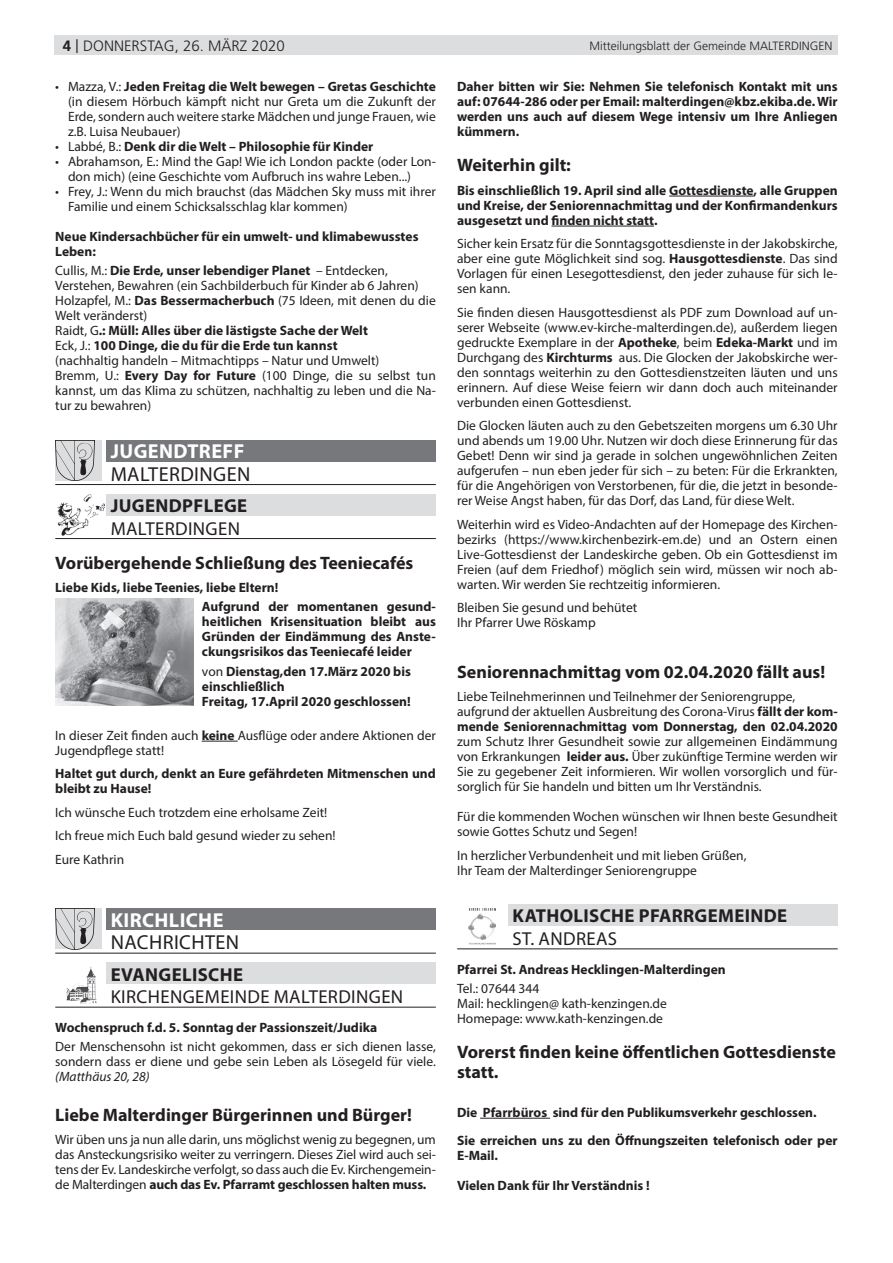
<style>
.page{position:relative;width:893px;height:1263px;background:#fff}
.page>*{position:absolute;margin:0;border:0;box-sizing:border-box;transform-origin:0 0}
.t1{font:20.25px "Myriad Pro";letter-spacing:.02em;color:#231f20}
.t2{font:700 20.25px "Myriad Pro";letter-spacing:.02em;color:#fff}
.t3{font:18.75px "Myriad Pro";letter-spacing:.02em;color:#231f20}
.t4{font:700 18.75px "Myriad Pro";letter-spacing:.02em;color:#231f20}
.t5{font:700 18px/20.2px "Myriad Pro";color:#231f20}
.t6{font:300 15px "Frutiger LT Std";color:#231f20}
.t7{font:13.5px/15px "Myriad Pro";color:#231f20}
.t8{font:700 13.5px/15px "Myriad Pro";color:#231f20}
.t9{font:italic 13.5px "Myriad Pro";color:#231f20}
.t10{font:300 12px "Frutiger LT Std";color:#231f20}
.s1{font-weight:700}
.s2{font-family:"Arial Nova";font-weight:400}
.s3{font-style:italic}
.s4{font-weight:400;font-style:italic}
.s5{font-weight:400}
</style>
<div class="page">
<div style="left:54px;top:36px;width:784px;height:19px;background:#dcdddf"></div>
<hr style="left:202px;top:741px;width:36px;height:1px;background:#231f20">
<div style="left:56px;top:440px;width:46px;height:40px;background:#dcdddf"></div>
<img style="left:56px;top:440px;width:38px;height:40px">
<div style="left:106px;top:440px;width:330px;height:21px;background:#76787b"></div>
<hr style="left:55px;top:484px;width:381px;height:1px;background:#231f20">
<div style="left:106px;top:494px;width:330px;height:21px;background:#dcdddf"></div>
<hr style="left:55px;top:538px;width:381px;height:1px;background:#231f20">
<img style="left:56px;top:494px;width:48px;height:41px">
<img style="left:55px;top:598px;width:138px;height:107px">
<div style="left:56px;top:909px;width:46px;height:40px;background:#dcdddf"></div>
<img style="left:56px;top:909px;width:38px;height:40px">
<div style="left:106px;top:909px;width:330px;height:21px;background:#76787b"></div>
<hr style="left:55px;top:953px;width:381px;height:1px;background:#231f20">
<div style="left:106px;top:963px;width:330px;height:21px;background:#dcdddf"></div>
<hr style="left:55px;top:1007px;width:381px;height:1px;background:#231f20">
<img style="left:67px;top:967px;width:30px;height:36px">
<hr style="left:669px;top:196px;width:84px;height:1px;background:#231f20">
<hr style="left:551px;top:226px;width:103px;height:1px;background:#231f20">
<hr style="left:480px;top:1118px;width:70px;height:1px;background:#231f20">
<div style="left:508px;top:904px;width:330px;height:22px;background:#dcdddf"></div>
<hr style="left:457px;top:948px;width:381px;height:1px;background:#231f20">
<img style="left:469px;top:909px;width:27px;height:36px">
<p class="t6" style="left:63px;top:37px;width:224px"><span class="s1">4</span> <span class="s2">|</span> donnerstag, 26. MÄRZ 2020</p>
<p class="t10" style="left:589px;top:39px;width:244px">Mitteilungsblatt der Gemeinde MALTERDINGEN</p>
<p class="t7" style="left:68px;top:79px;width:369px;text-align:justify;text-indent:-13px"><span class="s3">•</span> Mazza, V.: <span class="s1">Jeden Freitag die Welt bewegen – Gretas Geschichte </span>(in diesem Hörbuch kämpft nicht nur Greta um die Zukunft der Erde, sondern auch weitere starke Mädchen und junge Frauen, wie z.B. Luisa Neubauer)</p>
<p class="t8" style="left:55px;top:138px;width:320px"><span class="s4">•</span> <span class="s5">Labbé, B.:</span> Denk dir die Welt – Philosophie für Kinder</p>
<p class="t7" style="left:68px;top:154px;width:369px;text-indent:-13px"><span class="s3">•</span> Abrahamson, E.: Mind the Gap! Wie ich London packte (oder Lon&shy;don mich) (eine Geschichte vom Aufbruch ins wahre Leben...)</p>
<p class="t7" style="left:68px;top:184px;width:369px;text-indent:-13px"><span class="s3">•</span> Frey, J.: Wenn du mich brauchst (das Mädchen Sky muss mit ihrer<br>Familie und einem Schicksalsschlag klar kommen)</p>
<p class="t8" style="left:55px;top:228px;width:365px">Neue Kindersachbücher für ein umwelt- und klimabewusstes<br>Leben:</p>
<p class="t7" style="left:55px;top:263px;width:382px">Cullis, M.: <span class="s1">Die Erde, unser lebendiger Planet</span> – Entdecken, Verstehen, Bewahren (ein Sachbilderbuch für Kinder ab 6 Jahren)<br>Holzapfel, M.: <span class="s1">Das Bessermacherbuch</span> (75 Ideen, mit denen du die Welt veränderst)<br>Raidt, G<span class="s1">.: Müll: Alles über die lästigste Sache der Welt<br></span>Eck, J.: <span class="s1">100 Dinge, die du für die Erde tun kannst<br></span>(nachhaltig handeln – Mitmachtipps – Natur und Umwelt)<br>Bremm, U.: <span class="s1">Every Day for Future</span> (100 Dinge, die su selbst tun kannst, um das Klima zu schützen, nachhaltig zu leben und die Na&shy;tur zu bewahren)</p>
<h1 class="t2" style="left:111px;top:438px;width:135px">JUGENDTREFF</h1>
<h1 class="t1" style="left:111px;top:461px;width:141px">MALTERDINGEN</h1>
<h2 class="t4" style="left:111px;top:493px;width:138px">JUGENDPFLEGE</h2>
<h2 class="t3" style="left:111px;top:517px;width:131px">MALTERDINGEN</h2>
<h3 class="t5" style="left:55px;top:552px;width:360px">Vorübergehende Schließung des Teeniecafés</h3>
<p class="t8" style="left:202px;top:577px;width:235px;line-height:19.2px;text-indent:-147px">Liebe Kids, liebe Teenies, liebe Eltern!<br>Aufgrund der momentanen gesund-</p>
<p class="t8" style="left:202px;top:614px;width:235px;text-align:justify">heitlichen Krisensituation bleibt aus Gründen der Eindämmung des Anste&shy;ckungsrisikos das Teeniecafé leider</p>
<p class="t8" style="left:202px;top:663px;width:210px"><span class="s5">von</span> Dienstag,den 17.März 2020 bis einschließlich<br>Freitag, 17.April 2020 geschlossen!</p>
<p class="t7" style="left:55px;top:727px;width:382px">In dieser Zeit finden auch <span class="s1">keine</span> Ausflüge oder andere Aktionen der<br>Jugendpflege statt!</p>
<p class="t8" style="left:55px;top:766px;width:382px">Haltet gut durch, denkt an Eure gefährdeten Mitmenschen und bleibt zu Hause!</p>
<p class="t7" style="left:55px;top:800px;width:282px;line-height:23.5px">Ich wünsche Euch trotzdem eine erholsame Zeit!<br>Ich freue mich Euch bald gesund wieder zu sehen!<br>Eure Kathrin</p>
<p class="t8" style="left:457px;top:78px;width:382px;text-align:justify">Daher bitten wir Sie: Nehmen Sie telefonisch Kontakt mit uns auf: 07644-286 oder per Email: malterdingen@kbz.ekiba.de. Wir werden uns auch auf diesem Wege intensiv um Ihre Anliegen kümmern.</p>
<h3 class="t5" style="left:457px;top:154px;width:115px">Weiterhin gilt:</h3>
<p class="t8" style="left:457px;top:182px;width:382px;text-align:justify">Bis einschließlich 19. April sind alle Gottesdienste, alle Gruppen und Kreise, der Seniorennachmittag und der Konfirmandenkurs ausgesetzt und finden nicht statt.</p>
<p class="t7" style="left:457px;top:236px;width:382px;text-align:justify">Sicher kein Ersatz für die Sonntagsgottesdienste in der Jakobskirche, aber eine gute Möglichkeit sind sog. <span class="s1">Hausgottesdienste</span>. Das sind Vorlagen für einen Lesegottesdienst, den jeder zuhause für sich le&shy;sen kann.</p>
<p class="t7" style="left:457px;top:304px;width:382px;text-align:justify">Sie finden diesen Hausgottesdienst als PDF zum Download auf un&shy;serer Webseite (www.ev-kirche-malterdingen.de), außerdem liegen gedruckte Exemplare in der <span class="s1">Apotheke</span>, beim <span class="s1">Edeka-Markt</span> und im Durchgang des <span class="s1">Kirchturms</span> aus. Die Glocken der Jakobskirche wer&shy;den sonntags weiterhin zu den Gottesdienstzeiten läuten und uns erinnern. Auf diese Weise feiern wir dann doch auch miteinander verbunden einen Gottesdienst.</p>
<p class="t7" style="left:457px;top:418px;width:382px;text-align:justify">Die Glocken läuten auch zu den Gebetszeiten morgens um 6.30 Uhr und abends um 19.00 Uhr. Nutzen wir doch diese Erinnerung für das Gebet! Denn wir sind ja gerade in solchen ungewöhnlichen Zeiten aufgerufen – nun eben jeder für sich – zu beten: Für die Erkrankten, für die Angehörigen von Verstorbenen, für die, die jetzt in besonde&shy;rer Weise Angst haben, für das Dorf, das Land, für diese Welt.</p>
<p class="t7" style="left:457px;top:516px;width:382px;text-align:justify">Weiterhin wird es Video-Andachten auf der Homepage des Kirchen&shy;bezirks (https://www.kirchenbezirk-em.de) und an Ostern einen Live-Gottesdienst der Landeskirche geben. Ob ein Gottesdienst im Freien (auf dem Friedhof) möglich sein wird, müssen wir noch ab&shy;warten. Wir werden Sie rechtzeitig informieren.</p>
<p class="t7" style="left:457px;top:600px;width:182px">Bleiben Sie gesund und behütet<br>Ihr Pfarrer Uwe Röskamp</p>
<h3 class="t5" style="left:457px;top:661px;width:370px">Seniorennachmittag vom 02.04.2020 fällt aus!</h3>
<p class="t7" style="left:457px;top:689px;width:382px">Liebe Teilnehmerinnen und Teilnehmer der Seniorengruppe, aufgrund der aktuellen Ausbreitung des Corona-Virus <span class="s1">fällt der kom&shy;mende Seniorennachmittag vom Donnerstag, den 02.04.2020</span></p>
<p class="t7" style="left:457px;top:734px;width:382px;text-align:justify">zum Schutz Ihrer Gesundheit sowie zur allgemeinen Eindämmung von Erkrankungen <span class="s1">leider aus.</span> Über zukünftige Termine werden wir Sie zu gegebener Zeit informieren. Wir wollen vorsorglich und für&shy;sorglich für Sie handeln und bitten um Ihr Verständnis.</p>
<p class="t7" style="left:457px;top:809px;width:382px">Für die kommenden Wochen wünschen wir Ihnen beste Gesundheit sowie Gottes Schutz und Segen!</p>
<p class="t7" style="left:457px;top:847px;width:291px">In herzlicher Verbundenheit und mit lieben Grüßen,<br>Ihr Team der Malterdinger Seniorengruppe</p>
<h2 class="t4" style="left:513px;top:904px;width:276px">KATHOLISCHE PFARRGEMEINDE</h2>
<h2 class="t3" style="left:513px;top:927px;width:106px">ST. ANDREAS</h2>
<p class="t8" style="left:457px;top:961px;width:270px">Pfarrei St. Andreas Hecklingen-Malterdingen</p>
<p class="t7" style="left:457px;top:980px;width:211px">Tel.: 07644 344<br>Mail: hecklingen@ kath-kenzingen.de<br>Homepage: www.kath-kenzingen.de</p>
<h3 class="t5" style="left:457px;top:1041px;width:380px">Vorerst finden keine öffentlichen Gottesdienste statt.</h3>
<p class="t8" style="left:457px;top:1098px;width:382px;line-height:27.8px">Die Pfarrbüros sind für den Publikumsverkehr geschlossen.<br>Sie erreichen uns zu den Öffnungszeiten telefonisch oder per</p>
<p class="t8" style="left:457px;top:1147px;width:42px">E-Mail.</p>
<p class="t8" style="left:457px;top:1177px;width:194px">Vielen Dank für Ihr Verständnis !</p>
<h1 class="t2" style="left:111px;top:906px;width:114px">KIRCHLICHE</h1>
<h1 class="t1" style="left:111px;top:930px;width:130px">NACHRICHTEN</h1>
<h2 class="t4" style="left:111px;top:962px;width:134px">EVANGELISCHE</h2>
<h2 class="t3" style="left:111px;top:985px;width:294px">KIRCHENGEMEINDE MALTERDINGEN</h2>
<p class="t8" style="left:55px;top:1019px;width:323px">Wochenspruch f.d. 5. Sonntag der Passionszeit/Judika</p>
<p class="t7" style="left:55px;top:1039px;width:382px">Der Menschensohn ist nicht gekommen, dass er sich dienen lasse, sondern dass er diene und gebe sein Leben als Lösegeld für viele.</p>
<p class="t9" style="left:55px;top:1068px;width:96px">(Matthäus 20, 28)</p>
<h3 class="t5" style="left:55px;top:1104px;width:358px">Liebe Malterdinger Bürgerinnen und Bürger!</h3>
<p class="t7" style="left:55px;top:1132px;width:382px;text-align:justify">Wir üben uns ja nun alle darin, uns möglichst wenig zu begegnen, um das Ansteckungsrisiko weiter zu verringern. Dieses Ziel wird auch sei&shy;tens der Ev. Landeskirche verfolgt, so dass auch die Ev. Kirchengemein&shy;de Malterdingen <span class="s1">auch das Ev. Pfarramt geschlossen halten muss.</span></p>
</div>
